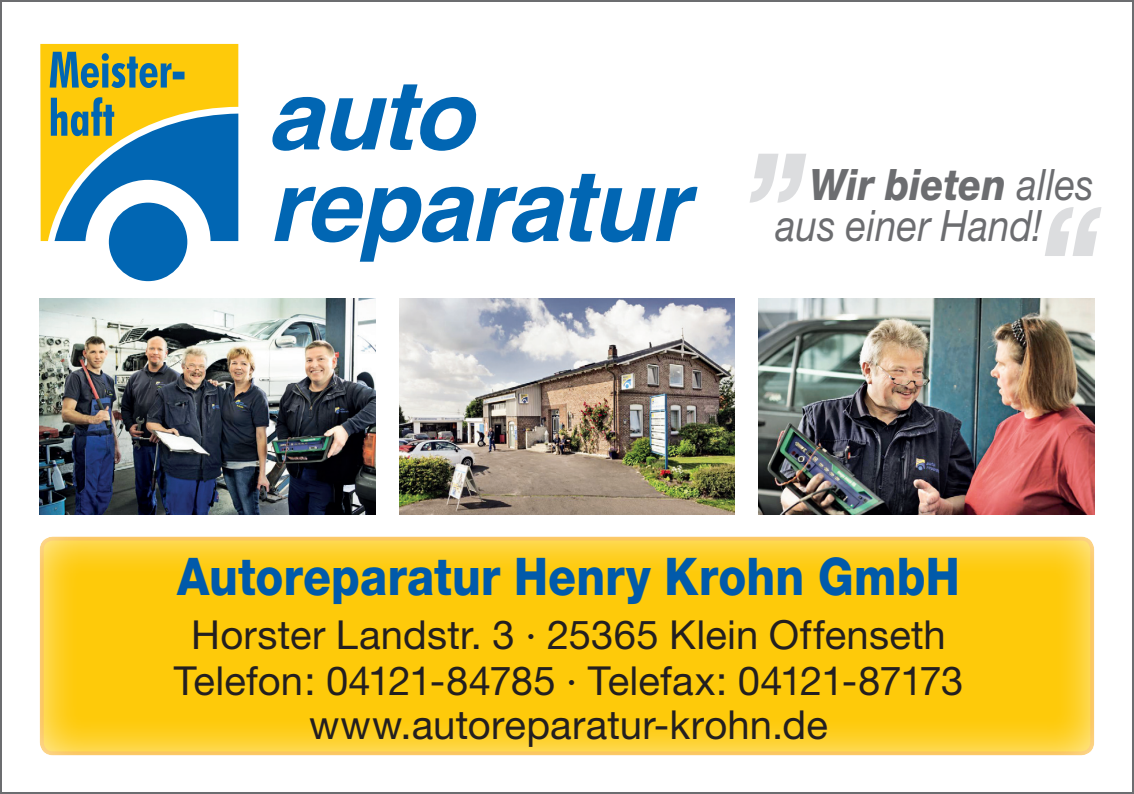
<style>
.page{position:relative;width:1134px;height:794px;background:#fff}
.page>*{position:absolute;margin:0;border:0;box-sizing:border-box;transform-origin:0 0}
.t1{font:800 52px "Helvetica Neue";color:#015aaa;scale:.88 1}
.t2{font:italic 43.2px/40.4px "Helvetica Neue";letter-spacing:.01em;color:#6c6d70;scale:.88 1}
.t3{font:40px/44.8px "Helvetica Neue";letter-spacing:.005em;color:#231f20;text-align:center}
.s1{font-weight:800}
</style>
<div class="page">
<div style="left:35px;top:530px;width:1060px;height:228px;background:#fff;opacity:.75"></div>
<svg style="left:272px;top:84px;width:205px;height:67px"></svg>
<svg style="left:274px;top:174px;width:423px;height:88px"></svg>
<div style="left:40px;top:44px;width:198px;height:197px;background:#feca0a"></div>
<div style="left:109px;top:203px;width:78px;height:78px;background:#0166b3;border-radius:50%"></div>
<svg style="left:50px;top:52px;width:188px;height:189px"></svg>
<svg style="left:750px;top:154px;width:56px;height:49px"></svg>
<svg style="left:1045px;top:207px;width:56px;height:49px"></svg>
<img style="left:399px;top:298px;width:336px;height:217px">
<img style="left:40px;top:298px;width:336px;height:217px">
<img style="left:758px;top:298px;width:336px;height:217px">
<p class="t2" style="left:776px;top:164px;width:363px;text-indent:34px"><span class="s1">Wir bieten</span> alles aus einer Hand!</p>
<h1 class="t1" style="left:177px;top:546px;width:891px">Autoreparatur Henry Krohn GmbH</h1>
<p class="t3" style="left:174px;top:612px;width:791px">Horster Landstr. 3 · 25365 Klein Offenseth<br>Telefon: 04121-84785 · Telefax: 04121-87173 www.autoreparatur-krohn.de</p>
</div>
